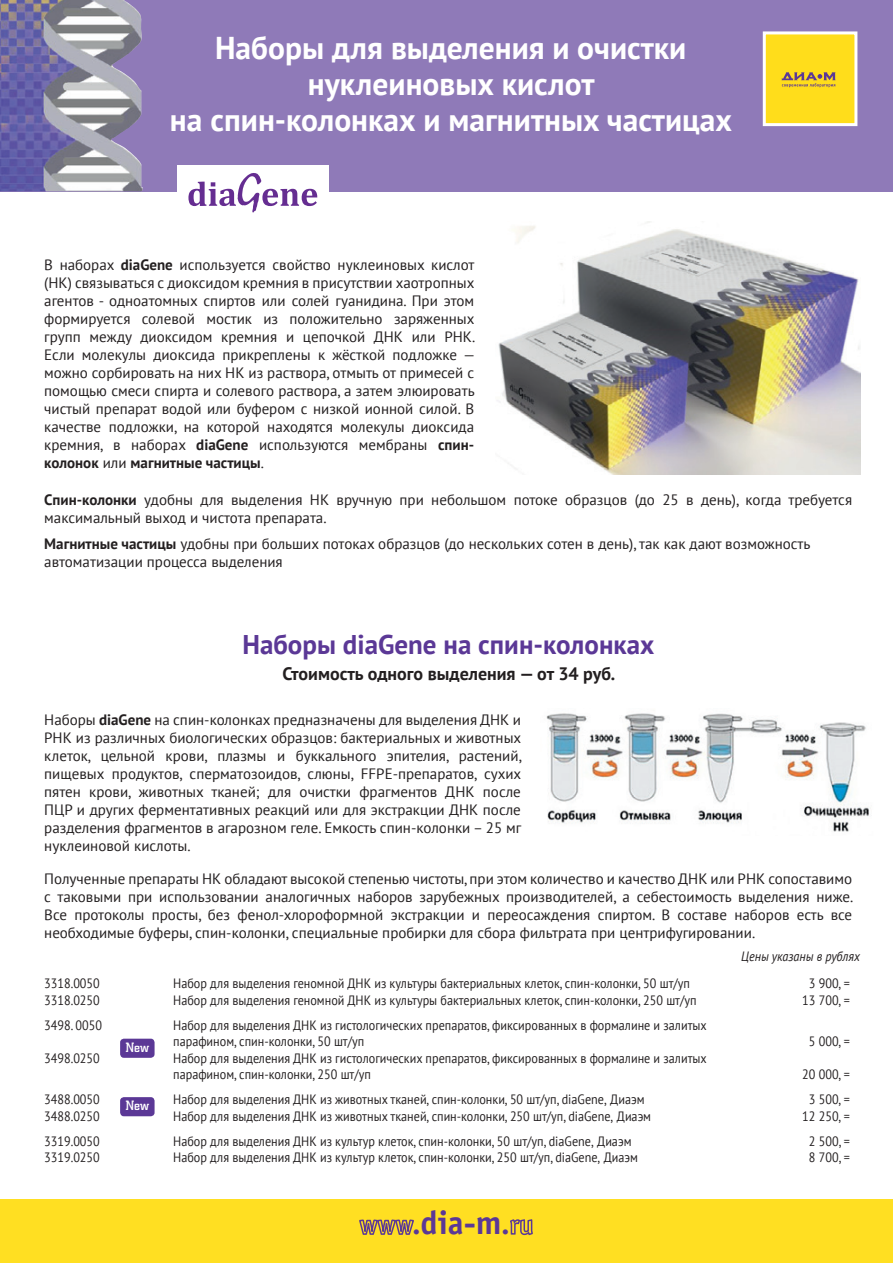
<style>
.page{position:relative;width:893px;height:1263px;background:#fff}
.page>*{position:absolute;margin:0;border:0;box-sizing:border-box;transform-origin:0 0}
.t1{font:700 33px "Officina Sans C";color:#5b3896}
.t2{font:700 31.5px/36px "PT Sans";color:#fff;text-align:center}
.t3{font:700 27px "PT Sans";color:#5b3896}
.t4{font:700 18px "PT Sans";color:#231f20}
.t5{font:15px/18px "PT Sans";color:#231f20;text-align:justify}
.t6{font:13.5px/16.5px "PT Sans";color:#231f20;scale:.9 1}
.Table_Paragraph{font:italic 13.5px "PT Sans";color:#231f20;scale:.9 1}
.t7{font:700 13.5px "Coliseum";color:#fff}
.s1{font-weight:700}
.s2{font-size:27px}
</style>
<div class="page">
<div style="left:0;top:0;width:893px;height:191px;background:#8f7ab8"></div>
<div style="left:0;top:1199px;width:893px;height:64px;background:#ffdf22"></div>
<div style="left:764px;top:33px;width:92px;height:92px;background:#ffdd1b"></div>
<svg style="left:782px;top:72px;width:54px;height:15px"></svg>
<div style="left:763px;top:31px;width:94px;height:95px;border:3px solid #fff"></div>
<svg style="left:359px;top:1219px;width:55px;height:16px"></svg>
<svg style="left:510px;top:1219px;width:23px;height:17px"></svg>
<img style="left:497px;top:222px;width:363px;height:252px">
<img style="left:546px;top:713px;width:323px;height:119px">
<div style="left:120px;top:1039px;width:35px;height:19px;background:#5b3896;border-radius:4px"></div>
<div style="left:120px;top:1097px;width:35px;height:19px;background:#5b3896;border-radius:4px"></div>
<div style="left:177px;top:165px;width:152px;height:49px;background:#fff"></div>
<svg style="left:188px;top:173px;width:129px;height:39px"></svg>
<img style="left:0;top:0;width:143px;height:191px">
<p class="t2" style="left:170px;top:30px;width:563px">Наборы для выделения и очистки нуклеиновых кислот<br>на спин-колонках и магнитных частицах</p>
<p class="t5" style="left:44px;top:255px;width:433px">В наборах <span class="s1">diaGene</span> используется свойство нуклеиновых кислот (НК) связываться с диоксидом кремния в присутствии хаотропных агентов - одноатомных спиртов или солей гуанидина. При этом формируется солевой мостик из положительно заряженных групп между диоксидом кремния и цепочкой ДНК или РНК.<br>Если молекулы диоксида прикреплены к жёсткой подложке — можно сорбировать на них НК из раствора, отмыть от примесей с помощью смеси спирта и солевого раствора, а затем элюировать чистый препарат водой или буфером с низкой ионной силой. В качестве подложки, на которой находятся молекулы диоксида кремния, в наборах <span class="s1">diaGene</span> используются мембраны <span class="s1">спин&shy;колонок</span> или <span class="s1">магнитные частицы</span>.</p>
<p class="t5" style="left:44px;top:490px;width:809px"><span class="s1">Спин-колонки</span> удобны для выделения НК вручную при небольшом потоке образцов (до 25 в день), когда требуется максимальный выход и чистота препарата.</p>
<p class="t5" style="left:44px;top:535px;width:768px"><span class="s1">Магнитные частицы</span> удобны при больших потоках образцов (до нескольких сотен в день), так как дают возможность автоматизации процесса выделения</p>
<p class="t3" style="left:243px;top:627px;width:413px">Наборы diaGene на спин-колонках</p>
<p class="t4" style="left:282px;top:662px;width:334px">Стоимость одного выделения — от 34 руб.</p>
<p class="t5" style="left:44px;top:710px;width:479px">Наборы <span class="s1">diaGene</span> на спин-колонках предназначены для выделения ДНК и РНК из различных биологических образцов: бактериальных и животных клеток, цельной крови, плазмы и буккального эпителия, растений, пищевых продуктов, сперматозоидов, слюны, FFPE-препаратов, сухих пятен крови, животных тканей; для очистки фрагментов ДНК после ПЦР и других ферментативных реакций или для экстракции ДНК после разделения фрагментов в агарозном геле. Емкость спин-колонки – 25 мг нуклеиновой кислоты.</p>
<p class="t5" style="left:44px;top:870px;width:811px">Полученные препараты НК обладают высокой степенью чистоты, при этом количество и качество ДНК или РНК сопоставимо с таковыми при использовании аналогичных наборов зарубежных производителей, а себестоимость выделения ниже.<br>Все протоколы просты, без фенол-хлороформной экстракции и переосаждения спиртом. В составе наборов есть все необходимые буферы, спин-колонки, специальные пробирки для сбора фильтрата при центрифугировании.</p>
<p class="t6" style="left:44px;top:975px;width:63px">3318.0050</p>
<p class="t6" style="left:173px;top:975px;width:576px">Набор для выделения геномной ДНК из культуры бактериальных клеток, спин-колонки, 50 шт/уп</p>
<p class="t6" style="left:809px;top:975px;width:47px">3 900, =</p>
<p class="t6" style="left:44px;top:991px;width:63px">3318.0250</p>
<p class="t6" style="left:173px;top:991px;width:583px">Набор для выделения геномной ДНК из культуры бактериальных клеток, спин-колонки, 250 шт/уп</p>
<p class="t6" style="left:802px;top:991px;width:54px">13 700, =</p>
<p class="t6" style="left:44px;top:1016px;width:66px">3498. 0050</p>
<p class="t6" style="left:173px;top:1016px;width:594px">Набор для выделения ДНК из гистологических препаратов, фиксированных в формалине и залитых парафином, спин-колонки, 50 шт/уп</p>
<p class="Table_Paragraph" style="left:741px;top:947px;width:133px">Цены указаны в рублях</p>
<p class="t6" style="left:809px;top:1033px;width:47px">5 000, =</p>
<p class="t7" style="left:126px;top:1039px;width:25px">New</p>
<p class="t6" style="left:44px;top:1049px;width:63px">3498.0250</p>
<p class="t6" style="left:173px;top:1049px;width:594px">Набор для выделения ДНК из гистологических препаратов, фиксированных в формалине и залитых парафином, спин-колонки, 250 шт/уп</p>
<p class="t6" style="left:802px;top:1066px;width:54px">20 000, =</p>
<p class="t6" style="left:44px;top:1091px;width:63px">3488.0050</p>
<p class="t6" style="left:173px;top:1091px;width:525px">Набор для выделения ДНК из животных тканей, спин-колонки, 50 шт/уп, diaGene, Диаэм</p>
<p class="t6" style="left:809px;top:1091px;width:47px">3 500, =</p>
<p class="t6" style="left:44px;top:1107px;width:63px">3488.0250</p>
<p class="t6" style="left:173px;top:1107px;width:532px">Набор для выделения ДНК из животных тканей, спин-колонки, 250 шт/уп, diaGene, Диаэм</p>
<p class="t6" style="left:802px;top:1107px;width:54px">12 250, =</p>
<p class="t6" style="left:44px;top:1132px;width:63px">3319.0050</p>
<p class="t6" style="left:173px;top:1132px;width:511px">Набор для выделения ДНК из культур клеток, спин-колонки, 50 шт/уп, diaGene, Диаэм</p>
<p class="t6" style="left:809px;top:1132px;width:47px">2 500, =</p>
<p class="t6" style="left:44px;top:1149px;width:63px">3319.0250</p>
<p class="t6" style="left:173px;top:1149px;width:518px">Набор для выделения ДНК из культур клеток, спин-колонки, 250 шт/уп, diaGene, Диаэм</p>
<p class="t6" style="left:809px;top:1149px;width:47px">8 700, =</p>
<p class="t7" style="left:126px;top:1098px;width:25px">New</p>
<p class="t1" style="left:413px;top:1204px;width:98px"><span class="s2">.</span>dia-m<span class="s2">.</span></p>
</div>
